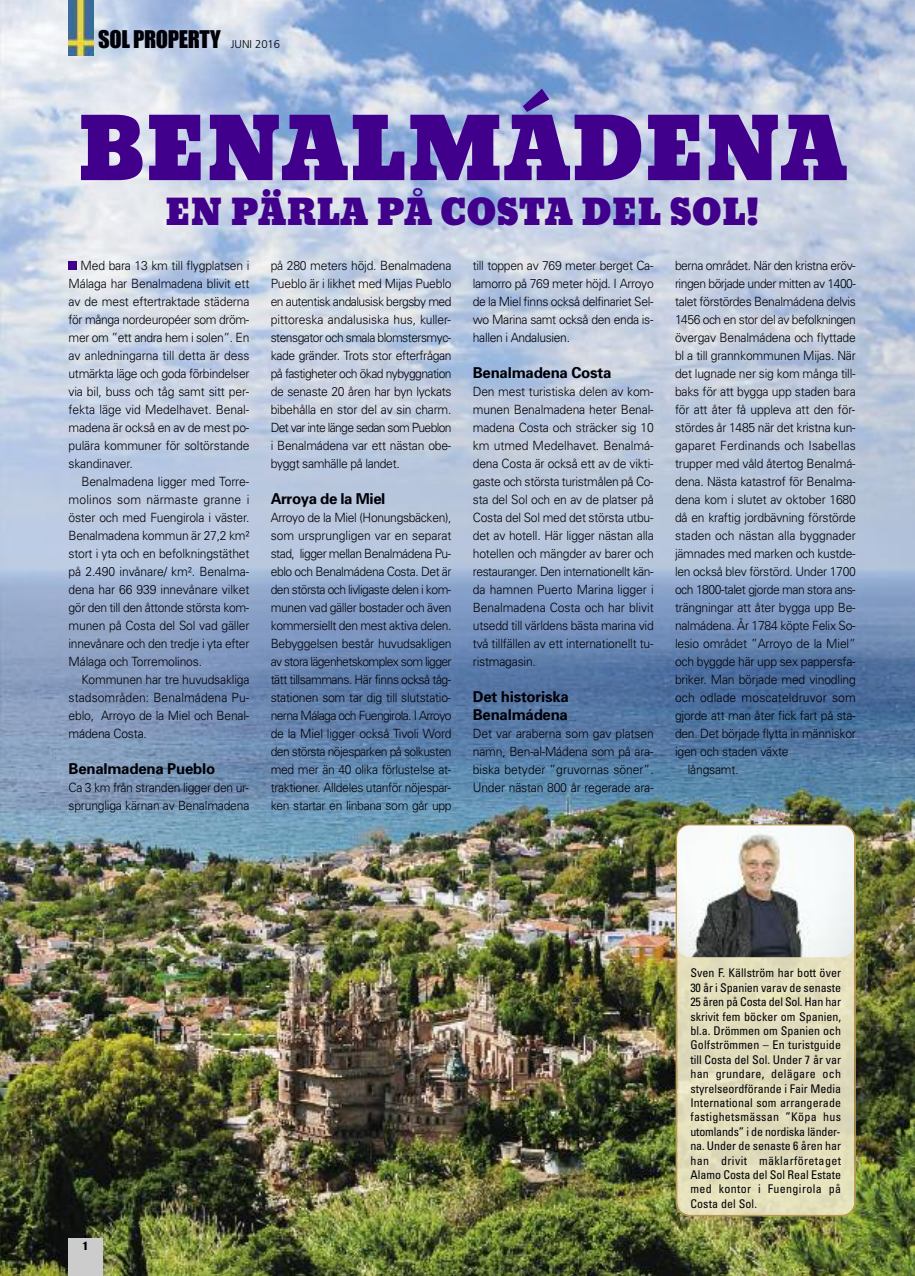
<style>
.page{position:relative;width:915px;height:1276px;background:#fff}
.page>*{position:absolute;margin:0;border:0;box-sizing:border-box;transform-origin:0 0}
.t1{font:82.5px "Bevan";letter-spacing:.005em;color:#41008b}
.t2{font:34.5px "Bevan";letter-spacing:.005em;color:#41008b}
.t3{font:22.5px "Impact";letter-spacing:-.015em;color:#000006}
.t4{font:700 15px/18px "Univers";letter-spacing:-.015em;color:#000006}
.t5{font:300 12.75px/18px "Univers";letter-spacing:-.015em;color:#000006;text-align:justify;scale:.95 1}
.t6{font:300 12.75px "Univers";letter-spacing:-.04em;color:#000006;scale:.95 1}
.t7{font:300 12.75px "Univers";letter-spacing:.01em;color:#000006;scale:.95 1}
.t8{font:300 12.75px "Univers";letter-spacing:-.035em;color:#000006;scale:.95 1}
.t9{font:condensed 12px/14.4px "Univers";letter-spacing:.01em;color:#000006;text-align:justify}
.t10{font:10.5px "Impact";color:#000006}
.s1{font-family:"Frutiger";font-weight:300;font-size:11.25px}
</style>
<div class="page">
<img style="left:0;top:0;width:914px;height:1276px">
<img style="left:68px;top:0;width:26px;height:55px">
<div style="left:69px;top:261px;width:8px;height:9px;background:#41008b"></div>
<div style="left:68px;top:1237px;width:34px;height:39px;background:#cccccd"></div>
<svg style="left:675px;top:824px;width:180px;height:392px;background:#dfdab6"></svg>
<img style="left:677px;top:825px;width:176px;height:132px;border-radius:13px">
<h3 class="t3" style="left:98px;top:27px;width:183px">SOL PROPERTY <span class="s1">JUNI 2016</span></h3>
<h1 class="t1" style="left:77px;top:103px;width:770px">BENALMÁDENA</h1>
<h2 class="t2" style="left:165px;top:193px;width:595px">EN PÄRLA PÅ COSTA DEL SOL!</h2>
<p class="t5" style="left:69px;top:258px;width:192px;text-indent:12px">Med bara 13 km till flygplatsen i Málaga har Benalmadena blivit ett av de mest eftertraktade städerna för många nordeuropéer som dröm&shy;mer om ”ett andra hem i solen”. En av anledningarna till detta är dess utmärkta läge och goda förbindelser via bil, buss och tåg samt sitt per&shy;fekta läge vid Medelhavet. Benal&shy;madena är också en av de mest po&shy;pulära kommuner för soltörstande skandinaver.</p>
<p class="t5" style="left:69px;top:474px;width:192px;text-indent:13px">Benalmadena ligger med Torre&shy;molinos som närmaste granne i öster och med Fuengirola i väster.<br>Benalmadena kommun är 27,2 km² stort i yta och en befolkningstäthet på 2.490 invånare/ km². Benalma&shy;dena har 66 939 innevånare vilket gör den till den åttonde största kom&shy;munen på Costa del Sol vad gäller innevånare och den tredje i yta efter Málaga och Torremolinos.</p>
<p class="t5" style="left:69px;top:672px;width:192px;text-indent:13px">Kommunen har tre huvudsakliga stadsområden: Benalmádena Pu&shy;eblo, Arroyo de la Miel och Benal&shy;mádena Costa.</p>
<p class="t4" style="left:69px;top:761px;width:148px">Benalmadena Pueblo</p>
<p class="t5" style="left:69px;top:780px;width:192px">Ca 3 km från stranden ligger den ur&shy;sprungliga kärnan av Benalmadena</p>
<p class="t5" style="left:270px;top:258px;width:192px">på 280 meters höjd. Benalmadena Pueblo är i likhet med Mijas Pueblo en autentisk andalusisk bergsby med pittoreska andalusiska hus, kuller&shy;stensgator och smala blomstersmyc&shy;kade gränder. Trots stor efterfrågan på fastigheter och ökad nybyggnation de senaste 20 åren har byn lyckats bibehålla en stor del av sin charm.<br>Det var inte länge sedan som Pueblon i Benalmádena var ett nästan obe&shy;byggt samhälle på landet.</p>
<p class="t4" style="left:270px;top:491px;width:116px">Arroya de la Miel</p>
<p class="t5" style="left:270px;top:510px;width:192px">Arroyo de la Miel (Honungsbäcken), som ursprungligen var en separat stad, ligger mellan Benalmádena Pu&shy;eblo och Benalmádena Costa. Det är den största och livligaste delen i kom&shy;munen vad gäller bostader och även kommersiellt den mest aktiva delen.<br>Bebyggelsen består huvudsakligen av stora lägenhetskomplex som ligger tätt tillsammans. Här finns också tåg&shy;stationen som tar dig till slutstatio&shy;nerna Málaga och Fuengirola. I Arroyo de la Miel ligger också Tivoli Word den största nöjesparken på solkusten med mer än 40 olika förlustelse at&shy;traktioner. Alldeles utanför nöjespar&shy;ken startar en linbana som går upp</p>
<p class="t5" style="left:472px;top:258px;width:192px">till toppen av 769 meter berget Ca&shy;lamorro på 769 meter höjd. I Arroyo de la Miel finns också delfinariet Sel&shy;wo Marina samt också den enda is&shy;hallen i Andalusien.</p>
<p class="t4" style="left:472px;top:365px;width:140px">Benalmadena Costa</p>
<p class="t5" style="left:472px;top:384px;width:192px">Den mest turistiska delen av kom&shy;munen Benalmadena heter Benal&shy;madena Costa och sträcker sig 10 km utmed Medelhavet. Benalmá&shy;dena Costa är också ett av de vikti&shy;gaste och största turistmålen på Co&shy;sta del Sol och en av de platser på Costa del Sol med det största utbu&shy;det av hotell. Här ligger nästan alla hotellen och mängder av barer och restauranger. Den internationellt kän&shy;da hamnen Puerto Marina ligger i Benalmadena Costa och har blivit utsedd till världens bästa marina vid två tillfällen av ett internationellt tu&shy;ristmagasin.</p>
<p class="t4" style="left:472px;top:689px;width:97px">Det historiska<br>Benalmádena</p>
<p class="t5" style="left:472px;top:726px;width:192px">Det var araberna som gav platsen namn, Ben-al-Mádena som på ara&shy;biska betyder ”gruvornas söner”.<br>Under nästan 800 år regerade ara-</p>
<p class="t6" style="left:674px;top:261px;width:191px">berna området. När den kristna eröv-</p>
<p class="t6" style="left:674px;top:279px;width:192px">ringen började under mitten av 1400-</p>
<p class="t5" style="left:674px;top:294px;width:192px">talet förstördes Benalmádena delvis</p>
<p class="t6" style="left:674px;top:315px;width:192px">1456 och en stor del av befolkningen</p>
<p class="t5" style="left:674px;top:330px;width:192px">övergav Benalmádena och flyttade</p>
<p class="t5" style="left:674px;top:348px;width:192px">bl a till grannkommunen Mijas. När</p>
<p class="t5" style="left:674px;top:366px;width:191px">det lugnade ner sig kom många till-</p>
<p class="t5" style="left:674px;top:384px;width:192px">baks för att bygga upp staden bara</p>
<p class="t5" style="left:674px;top:402px;width:191px">för att åter få uppleva att den för-</p>
<p class="t5" style="left:674px;top:420px;width:192px">stördes år 1485 när det kristna kun-</p>
<p class="t7" style="left:674px;top:441px;width:192px">gaparet Ferdinands och Isabellas</p>
<p class="t5" style="left:674px;top:456px;width:191px">trupper med våld återtog Benalmá-</p>
<p class="t5" style="left:674px;top:474px;width:191px">dena. Nästa katastrof för Benalma-</p>
<p class="t5" style="left:674px;top:492px;width:192px">dena kom i slutet av oktober 1680</p>
<p class="t5" style="left:674px;top:510px;width:192px">då en kraftig jordbävning förstörde</p>
<p class="t5" style="left:674px;top:528px;width:192px">staden och nästan alla byggnader</p>
<p class="t5" style="left:674px;top:546px;width:191px">jämnades med marken och kustde-</p>
<p class="t5" style="left:674px;top:564px;width:192px">len också blev förstörd. Under 1700</p>
<p class="t8" style="left:674px;top:585px;width:191px">och 1800-talet gjorde man stora ans-</p>
<p class="t5" style="left:674px;top:600px;width:191px">trängningar att åter bygga upp Be-</p>
<p class="t5" style="left:674px;top:618px;width:191px">nalmádena. År 1784 köpte Felix So-</p>
<p class="t5" style="left:674px;top:636px;width:192px">lesio området ”Arroyo de la Miel”</p>
<p class="t5" style="left:674px;top:654px;width:191px">och byggde här upp sex pappersfa-</p>
<p class="t5" style="left:674px;top:672px;width:192px">briker. Man började med vinodling</p>
<p class="t7" style="left:674px;top:693px;width:192px">och odlade moscateldruvor som</p>
<p class="t5" style="left:674px;top:708px;width:191px">gjorde att man åter fick fart på sta-</p>
<p class="t5" style="left:674px;top:726px;width:192px">den. Det började flytta in människor</p>
<p class="t5" style="left:674px;top:744px;width:121px">igen och staden växte</p>
<p class="t5" style="left:687px;top:762px;width:55px">långsamt.</p>
<p class="t10" style="left:83px;top:1240px;width:6px">1</p>
<p class="t9" style="left:690px;top:967px;width:152px">Sven F. Källström har bott över 30 år i Spanien varav de senaste 25 åren på Costa del Sol. Han har skrivit fem böcker om Spanien, bl.a. Drömmen om Spanien och Golfströmmen – En turistguide till Costa del Sol. Under 7 år var han grundare, delägare och styrelseordförande i Fair Media International som arrangerade fastighetsmässan ”Köpa hus utomlands” i de nordiska länder&shy;na. Under de senaste 6 åren har han drivit mäklarföretaget Alamo Costa del Sol Real Estate med kontor i Fuengirola på Costa del Sol.</p>
</div>
